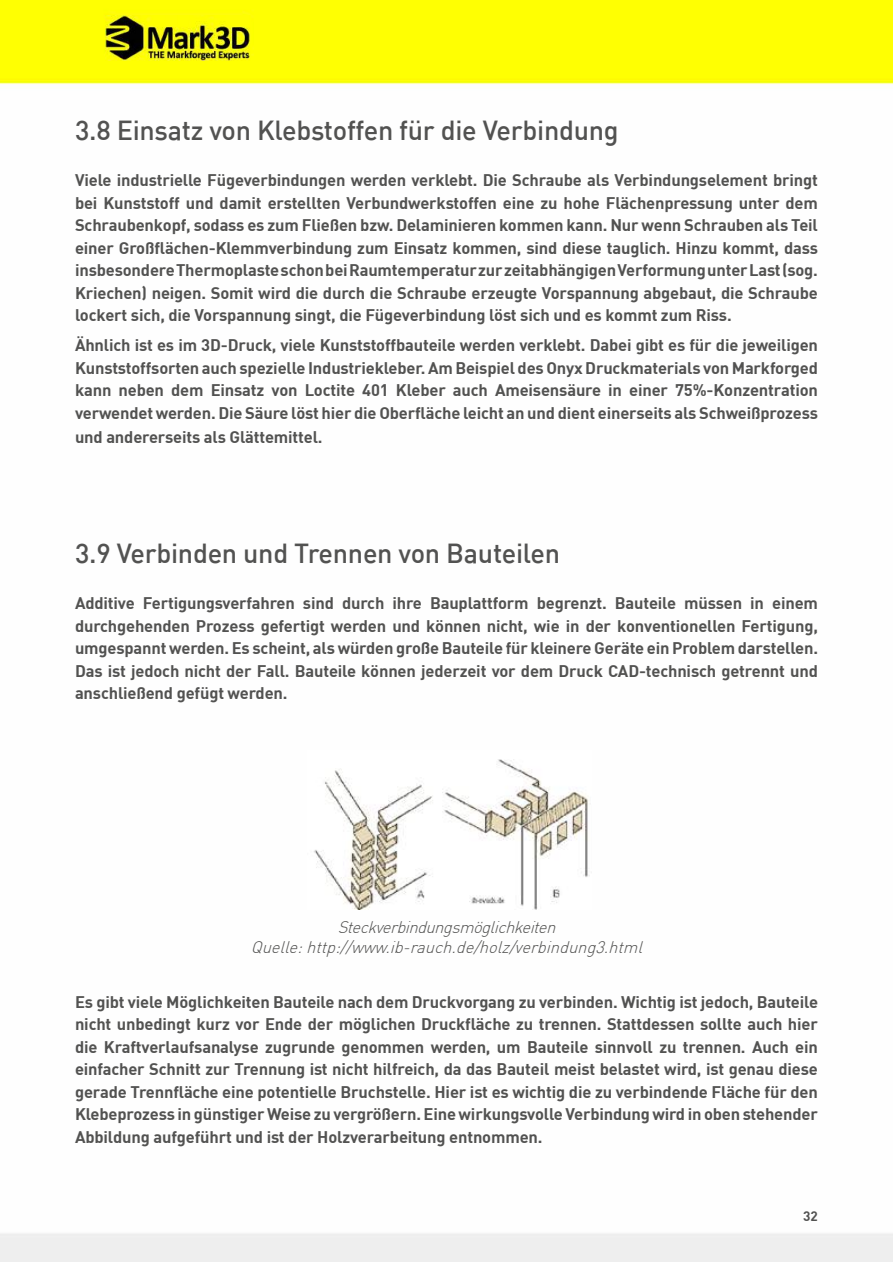
<style>
.page{position:relative;width:893px;height:1263px;background:#fff}
.page>*{position:absolute;margin:0;border:0;box-sizing:border-box;transform-origin:0 0}
.t1{font:500 27px "DIN";letter-spacing:-.01em;color:#525251}
.t2{font:700 16.5px/22.5px "DIN";letter-spacing:-.01em;color:#525251;text-align:justify}
.t3{font:italic 300 16.5px/19.8px "DIN";color:#525251;text-align:center}
.t4{font:700 13.5px "DIN";color:#525251}
</style>
<div class="page">
<img style="left:0;top:0;width:893px;height:1261px">
<img style="left:105px;top:16px;width:146px;height:44px">
<img style="left:307px;top:750px;width:285px;height:159px">
<h1 class="t1" style="left:75px;top:112px;width:545px">3.8 Einsatz von Klebstoffen für die Verbindung</h1>
<p class="t2" style="left:75px;top:168px;width:744px">Viele industrielle Fügeverbindungen werden verklebt. Die Schraube als Verbindungselement bringt bei Kunststoff und damit erstellten Verbundwerkstoffen eine zu hohe Flächenpressung unter dem Schraubenkopf, sodass es zum Fließen bzw. Delaminieren kommen kann. Nur wenn Schrauben als Teil einer Großflächen-Klemmverbindung zum Einsatz kommen, sind diese tauglich. Hinzu kommt, dass insbesondere Thermoplaste schon bei Raumtemperatur zur zeitabhängigen Verformung unter Last (sog.<br>Kriechen) neigen. Somit wird die durch die Schraube erzeugte Vorspannung abgebaut, die Schraube lockert sich, die Vorspannung singt, die Fügeverbindung löst sich und es kommt zum Riss.</p>
<p class="t2" style="left:75px;top:333px;width:745px">Ähnlich ist es im 3D-Druck, viele Kunststoffbauteile werden verklebt. Dabei gibt es für die jeweiligen Kunststoffsorten auch spezielle Industriekleber. Am Beispiel des Onyx Druckmaterials von Markforged kann neben dem Einsatz von Loctite 401 Kleber auch Ameisensäure in einer 75%-Konzentration verwendet werden. Die Säure löst hier die Oberfläche leicht an und dient einerseits als Schweißprozess</p>
<p class="t2" style="left:75px;top:425px;width:249px">und andererseits als Glättemittel.</p>
<h1 class="t1" style="left:75px;top:536px;width:486px">3.9 Verbinden und Trennen von Bauteilen</h1>
<p class="t2" style="left:75px;top:591px;width:745px">Additive Fertigungsverfahren sind durch ihre Bauplattform begrenzt. Bauteile müssen in einem durchgehenden Prozess gefertigt werden und können nicht, wie in der konventionellen Fertigung, umgespannt werden. Es scheint, als würden große Bauteile für kleinere Geräte ein Problem darstellen.<br>Das ist jedoch nicht der Fall. Bauteile können jederzeit vor dem Druck CAD-technisch getrennt und anschließend gefügt werden.</p>
<p class="t3" style="left:251px;top:917px;width:398px">Steckverbindungsmöglichkeiten<br>Quelle:http://www.ib-rauch.de/holz/verbindung3.html</p>
<p class="t2" style="left:75px;top:990px;width:744px">Es gibt viele Möglichkeiten Bauteile nach dem Druckvorgang zu verbinden. Wichtig ist jedoch, Bauteile nicht unbedingt kurz vor Ende der möglichen Druckfläche zu trennen. Stattdessen sollte auch hier die Kraftverlaufsanalyse zugrunde genommen werden, um Bauteile sinnvoll zu trennen. Auch ein einfacher Schnitt zur Trennung ist nicht hilfreich, da das Bauteil meist belastet wird, ist genau diese gerade Trennfläche eine potentielle Bruchstelle. Hier ist es wichtig die zu verbindende Fläche für den Klebeprozess in günstiger Weise zu vergrößern. Eine wirkungsvolle Verbindung wird in oben stehender Abbildung aufgeführt und ist der Holzverarbeitung entnommen.</p>
<p class="t4" style="left:803px;top:1207px;width:16px">32</p>
</div>
